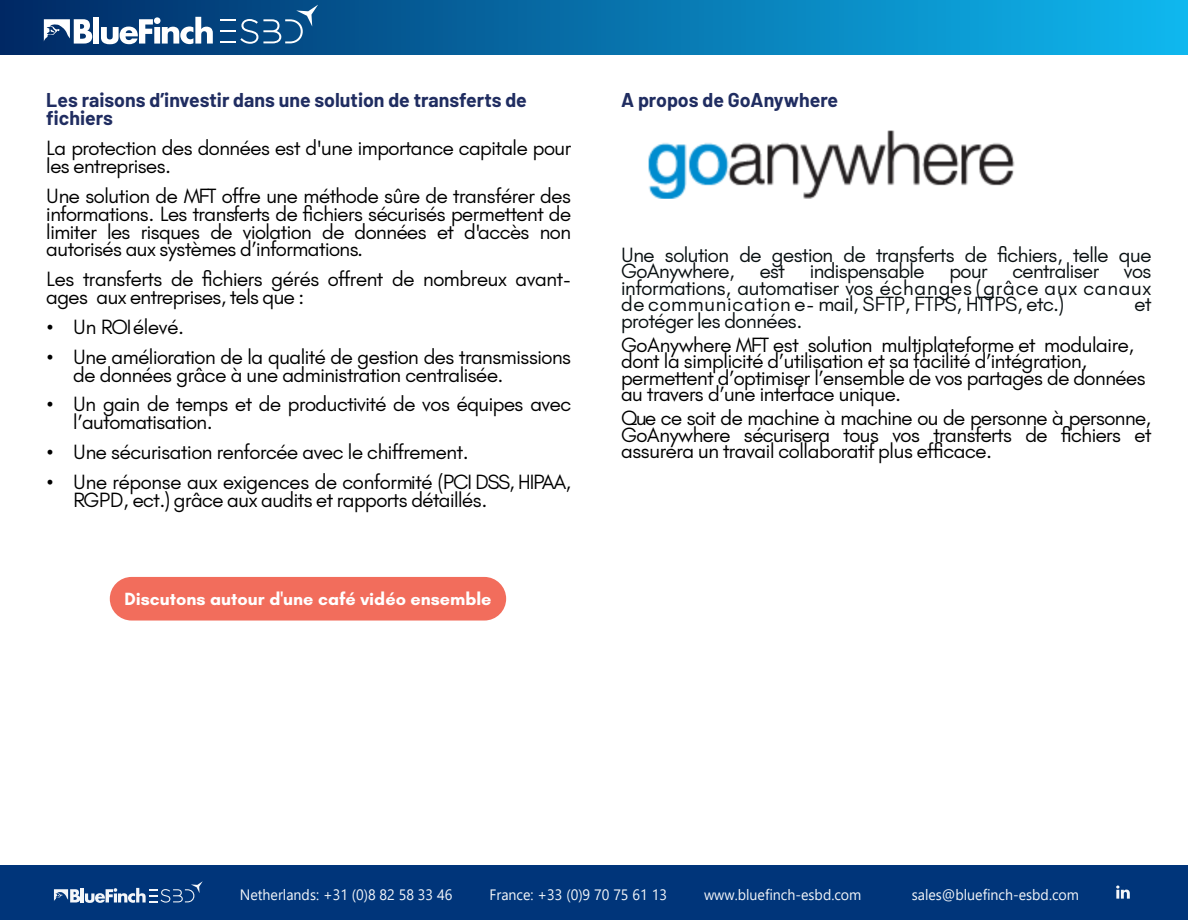
<style>
.page{position:relative;width:1188px;height:920px;background:#fff}
.page>*{position:absolute;margin:0;border:0;box-sizing:border-box;transform-origin:0 0}
.t1{font:19.5px/17.9px "Glacial Indifference";letter-spacing:-.025em;color:#000}
.t2{font:19.5px/16.5px "Glacial Indifference";letter-spacing:-.025em;color:#091012}
.t3{font:700 19.5px/18px "Barlow";color:#202d61}
.t4{font:700 18px "Glacial Indifference";color:#fff}
.t5{font:15px "Segoe UI";color:#f4f6f9;scale:.95 1}
.t6{font:13.5px "Arial";color:#f4f6f9}
</style>
<div class="page">
<div style="left:0;top:0;width:1188px;height:54px;background:linear-gradient(to right,#002864,#0fb8ef)"></div>
<div style="left:93px;top:17px;width:6px;height:27px;background:#fff"></div>
<svg style="left:101px;top:17px;width:112px;height:27px"></svg>
<svg style="left:44px;top:19px;width:48px;height:25px"></svg>
<svg style="left:220px;top:5px;width:98px;height:39px;background:#256194"></svg>
<div style="left:0;top:864px;width:1188px;height:54px;background:#00357a"></div>
<svg style="left:54px;top:881px;width:149px;height:21px"></svg>
<svg style="left:1116px;top:885px;width:14px;height:13px"></svg>
<img style="left:649px;top:131px;width:366px;height:67px">
<div style="left:110px;top:576px;width:396px;height:44px;background:#f26d5c;border-radius:22px"></div>
<p class="t3" style="left:46px;top:90px;width:482px">Les raisons d’investir dans une solution de transferts de fichiers</p>
<p class="t1" style="left:46px;top:139px;width:526px">La protection des données est d'une importance capitale pour les entreprises.</p>
<p class="t1" style="left:46px;top:187px;width:526px;text-align:justify">Une solution de MFT offre une méthode sûre de transférer des informations. Les transferts de fichiers sécurisés permettent de limiter les risques de violation de données et d'accès non autorisés aux systèmes d’informations.</p>
<p class="t1" style="left:46px;top:270px;width:526px">Les transferts de fichiers gérés offrent de nombreux avant&shy;ages aux entreprises, tels que :</p>
<p class="t1" style="left:46px;top:317px;width:139px">• Un ROIélevé.</p>
<p class="t1" style="left:73px;top:347px;width:499px;text-indent:-27px">• Une amélioration de la qualité de gestion des transmissions de données grâce à une administration centralisée.</p>
<p class="t1" style="left:73px;top:395px;width:499px;text-indent:-27px">• Un gain de temps et de productivité de vos équipes avec l’automatisation.</p>
<p class="t1" style="left:46px;top:442px;width:424px">• Une sécurisation renforcée avec le chiffrement.</p>
<p class="t1" style="left:73px;top:472px;width:499px;text-indent:-27px">• Une réponse aux exigences de conformité (PCI DSS, HIPAA,<br>RGPD, ect.) grâce aux audits et rapports détaillés.</p>
<p class="t4" style="left:124px;top:591px;width:369px">Discutons autour d'une café vidéo ensemble</p>
<p class="t6" style="left:126px;top:595px;width:346px">Rendezvousde15minutes@bluefinch-esbd.com/bookings/</p>
<p class="t3" style="left:621px;top:90px;width:219px">A propos de GoAnywhere</p>
<p class="t2" style="left:621px;top:246px;width:532px">Une solution de gestion de transferts de fichiers, telle que<br>GoAnywhere,</p>
<p class="t2" style="left:760px;top:263px;width:27px">est</p>
<p class="t2" style="left:810px;top:263px;width:116px">indispensable</p>
<p class="t2" style="left:949px;top:263px;width:40px">pour</p>
<p class="t2" style="left:1012px;top:263px;width:88px">centraliser</p>
<p class="t2" style="left:621px;top:263px;width:532px;text-align:justify;text-indent:503px">vos informations, automatiser vos échanges (grâce aux canaux de communication e- mail, SFTP, FTPS, HTTPS, etc.)</p>
<p class="t2" style="left:1135px;top:296px;width:18px">et</p>
<p class="t2" style="left:621px;top:312px;width:183px">protéger les données.</p>
<p class="t1" style="left:621px;top:336px;width:526px;line-height:16.5px">GoAnywhere MFT est solution multiplateforme et modulaire, dont la simplicité d’utilisation et sa facilité d’intégration, permettent d’optimiser l’ensemble de vos partages de données au travers d’une interface unique.</p>
<p class="t1" style="left:621px;top:410px;width:532px;line-height:16.5px;text-align:justify">Que ce soit de machine à machine ou de personne à personne, GoAnywhere sécurisera tous vos transferts de fichiers et assurera un travail collaboratif plus efficace.</p>
<p class="t5" style="left:240px;top:888px;width:225px">Netherlands: +31 (0)8 82 58 33 46</p>
<p class="t5" style="left:489px;top:888px;width:188px">France: +33 (0)9 70 75 61 13</p>
<p class="t5" style="left:704px;top:888px;width:167px">www.bluefinch-esbd.com</p>
<p class="t5" style="left:912px;top:888px;width:178px">sales@bluefinch-esbd.com</p>
</div>
